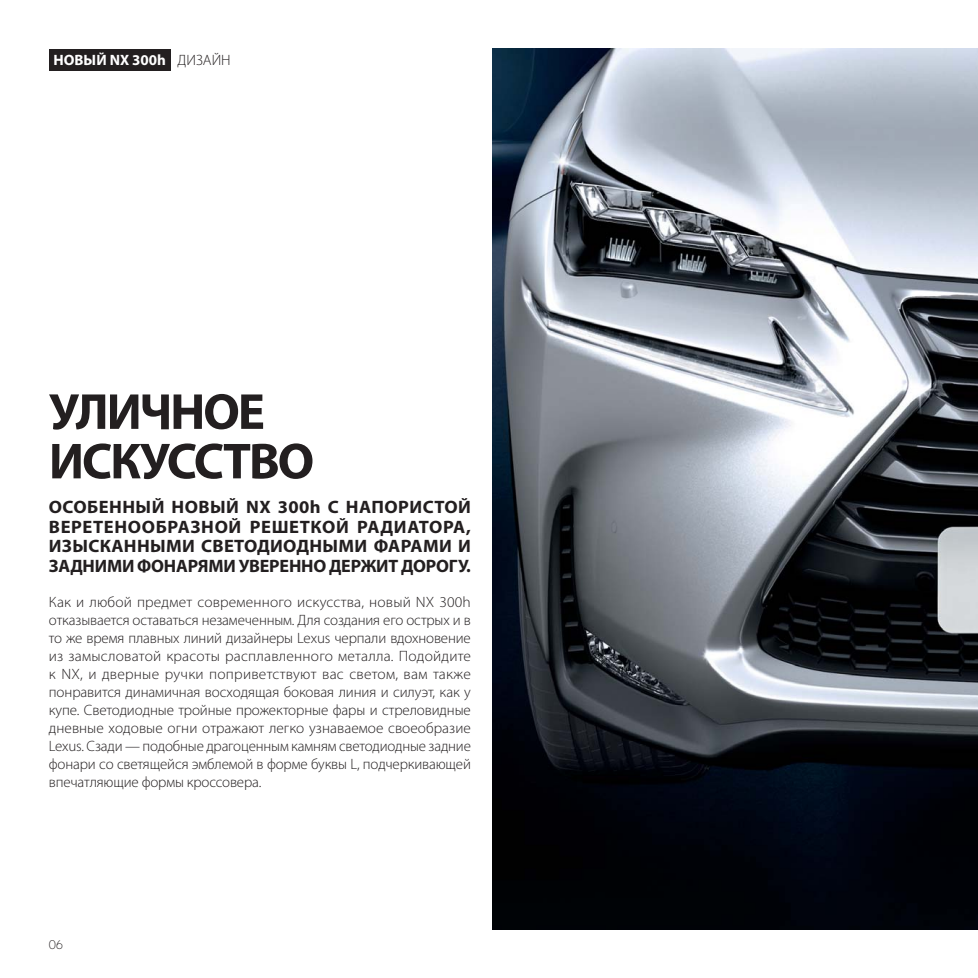
<style>
.page{position:relative;width:978px;height:978px;background:#fff}
.page>*{position:absolute;margin:0;border:0;box-sizing:border-box;transform-origin:0 0}
.t1{font:700 51px/49.5px "Myriad Pro";letter-spacing:-.04em;color:#231f20}
.t2{font:700 18px/19.5px "Myriad Pro";letter-spacing:-.01em;color:#231f20;text-align:justify}
.t3{font:300 15px/18px "Myriad Pro";letter-spacing:-.01em;color:#231f20;text-align:justify}
.t4{font:700 15px "Myriad Pro";color:#fff}
.t5{font:300 12px "Nobel Lexus";color:#231f20}
.s1{font-weight:300;color:#231f20}
</style>
<div class="page">
<img style="left:492px;top:49px;width:486px;height:880px">
<div style="left:49px;top:49px;width:122px;height:21px;background:#231f20"></div>
<p class="t4" style="left:53px;top:54px;width:179px">НОВЫЙ NX 300h <span class="s1">ДИЗАЙН</span></p>
<h1 class="t1" style="left:49px;top:392px;width:267px">УЛИЧНОЕ<br>ИСКУССТВО</h1>
<p class="t2" style="left:49px;top:499px;width:424px">ОСОБЕННЫЙ НОВЫЙ NX 300h С НАПОРИСТОЙ ВЕРЕТЕНООБРАЗНОЙ РЕШЕТКОЙ РАДИАТОРА, ИЗЫСКАННЫМИ СВЕТОДИОДНЫМИ ФАРАМИ И ЗАДНИМИ ФОНАРЯМИ УВЕРЕННО ДЕРЖИТ ДОРОГУ.</p>
<p class="t3" style="left:49px;top:594px;width:424px">Как и любой предмет современного искусства, новый NX 300h отказывается оставаться незамеченным. Для создания его острых и в то же время плавных линий дизайнеры Lexus черпали вдохновение из замысловатой красоты расплавленного металла. Подойдите к NX, и дверные ручки поприветствуют вас светом, вам также понравится динамичная восходящая боковая линия и силуэт, как у купе. Светодиодные тройные прожекторные фары и стреловидные дневные ходовые огни отражают легко узнаваемое своеобразие Lexus. Сзади — подобные драгоценным камням светодиодные задние фонари со светящейся эмблемой в форме буквы L, подчеркивающей впечатляющие формы кроссовера.</p>
<p class="t5" style="left:49px;top:941px;width:16px">06</p>
</div>
